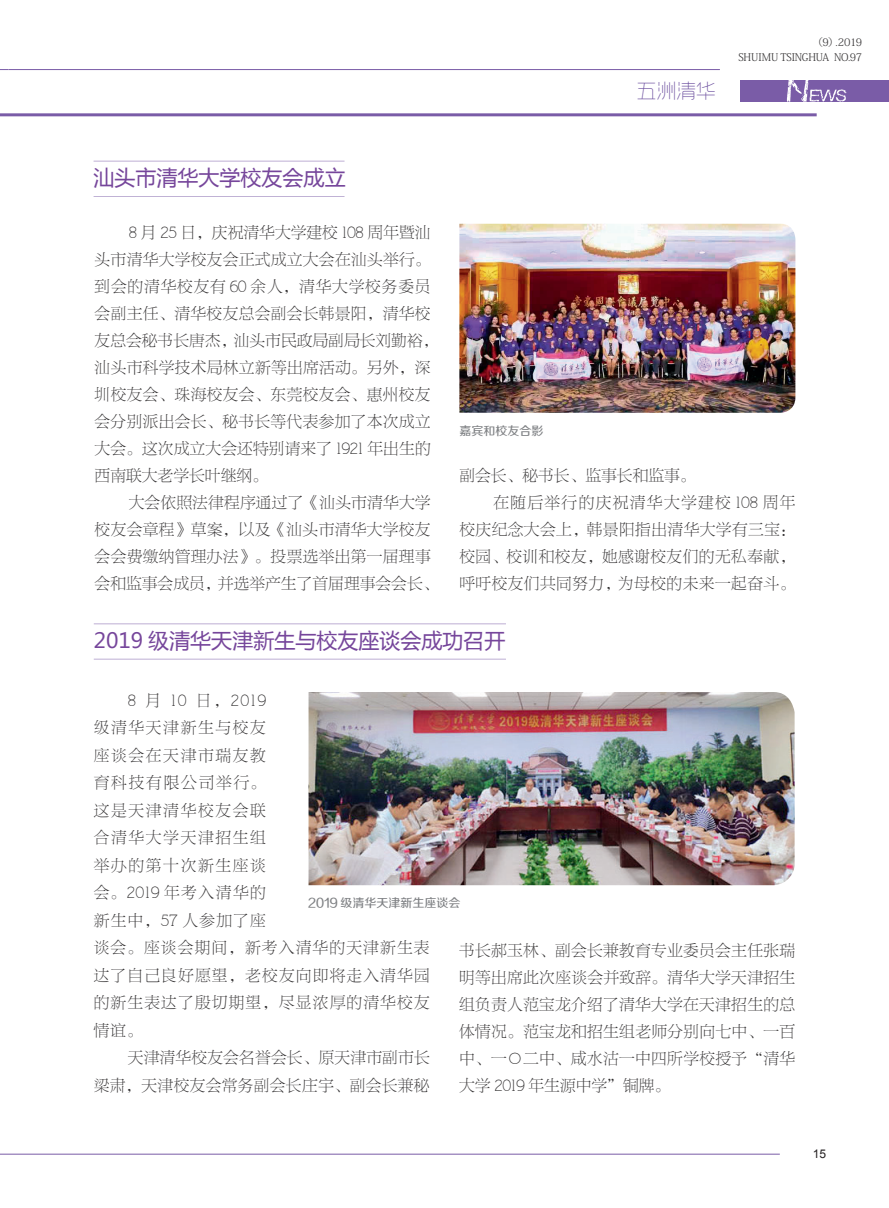
<style>
.page{position:relative;width:889px;height:1208px;background:#fff}
.page>*{position:absolute;margin:0;border:0;box-sizing:border-box;transform-origin:0 0}
.t1{font:21px "Microsoft Ya Hei";color:#76469b}
.t2{font:300 expanded 19.5px "RTWS Yue Go Trial";color:#694c9d}
.正文字体{font:15.75px/27px "FZNBSJW GB1 0";letter-spacing:.02em;color:#312f30;text-align:justify}
.正文字体-2{font:15.75px/27.5px "FZNBSJW GB1 0";letter-spacing:.095em;color:#312f30}
.正文字体-3{font:15.75px "FZNBSJW GB1 0";color:#312f30}
.图注{font:12px "FZZZHUNHJW GB1 0";color:#808285}
.t3{font:12px "Arial";color:#231f20}
.t4{font:10.5px/15px "Adobe Fangsong Std";letter-spacing:-.03em;color:#312f30;text-align:right}
</style>
<div class="page">
<div style="left:740px;top:80px;width:149px;height:22px;background:#7a5ca7"></div>
<hr style="left:9px;top:69px;width:711px;height:1px;background:#7a5ca7">
<hr style="left:0;top:113px;width:816px;height:3px;background:#7a5ca7">
<hr style="left:0;top:1153px;width:780px;height:1px;background:#7a5ca7">
<svg style="left:787px;top:80px;width:59px;height:22px"></svg>
<hr style="left:94px;top:659px;width:412px;height:1px;background:#7a5ca7">
<hr style="left:94px;top:623px;width:412px;height:1px;background:#7a5ca7">
<img style="left:308px;top:692px;width:486px;height:193px">
<img style="left:459px;top:224px;width:336px;height:189px">
<hr style="left:94px;top:196px;width:250px;height:1px;background:#7a5ca7">
<hr style="left:94px;top:161px;width:250px;height:1px;background:#7a5ca7">
<p class="t1" style="left:94px;top:163px;width:254px">汕头市清华大学校友会成立</p>
<p class="正文字体" style="left:95px;top:219px;width:345px;text-align:left;text-indent:34px">8 月 25 日，庆祝清华大学建校 108 周年暨汕头市清华大学校友会正式成立大会在汕头举行。到会的清华校友有 60 余人，清华大学校务委员会副主任、清华校友总会副会长韩景阳，清华校友总会秘书长唐杰，汕头市民政局副局长刘勤裕，汕头市科学技术局林立新等出席活动。另外，深圳校友会、珠海校友会、东莞校友会、惠州校友会分别派出会长、秘书长等代表参加了本次成立大会。这次成立大会还特别请来了 1921 年出生的西南联大老学长叶继纲。</p>
<p class="正文字体" style="left:95px;top:489px;width:345px;text-align:left;text-indent:34px">大会依照法律程序通过了《汕头市清华大学校友会章程》草案，以及《汕头市清华大学校友会会费缴纳管理办法》。投票选举出第一届理事会和监事会成员，并选举产生了首届理事会会长、</p>
<p class="t2" style="left:637px;top:82px;width:80px">五洲清华</p>
<p class="t4" style="left:738px;top:35px;width:125px">（9）.2019<br>SHUIMU TSINGHUA NO.97</p>
<p class="图注" style="left:459px;top:424px;width:85px">嘉宾和校友合影</p>
<p class="正文字体-3" style="left:459px;top:467px;width:238px">副会长、秘书长、监事长和监事。</p>
<p class="正文字体" style="left:459px;top:489px;width:337px;text-indent:34px">在随后举行的庆祝清华大学建校 108 周年校庆纪念大会上，韩景阳指出清华大学有三宝：校园、校训和校友，她感谢校友们的无私奉献，呼吁校友们共同努力，为母校的未来一起奋斗。</p>
<p class="t1" style="left:94px;top:626px;width:413px">2019 级清华天津新生与校友座谈会成功召开</p>
<p class="正文字体-2" style="left:94px;top:687px;width:337px;text-indent:34px">8 月 10 日，2019<br>级清华天津新生与校友<br>座谈会在天津市瑞友教<br>育科技有限公司举行。<br>这是天津清华校友会联<br>合清华大学天津招生组<br>举办的第十次新生座谈<br>会。2019 年考入清华的<br>新生中，57 人参加了座<br>谈会。座谈会期间，新考入清华的天津新生表达了自己良好愿望，老校友向即将走入清华园的新生表达了殷切期望，尽显浓厚的清华校友情谊。</p>
<p class="正文字体" style="left:94px;top:1044px;width:337px;line-height:27.5px;text-align:right">天津清华校友会名誉会长、原天津市副市长<br>梁肃，天津校友会常务副会长庄宇、副会长兼秘</p>
<p class="图注" style="left:308px;top:896px;width:154px">2019 级清华天津新生座谈会</p>
<p class="正文字体" style="left:459px;top:937px;width:337px">书长郝玉林、副会长兼教育专业委员会主任张瑞明等出席此次座谈会并致辞。清华大学天津招生组负责人范宝龙介绍了清华大学在天津招生的总体情况。范宝龙和招生组老师分别向七中、一百中、一○二中、咸水沽一中四所学校授予“清华大学 2019 年生源中学”铜牌。</p>
<p class="t3" style="left:813px;top:1145px;width:15px">15</p>
</div>
